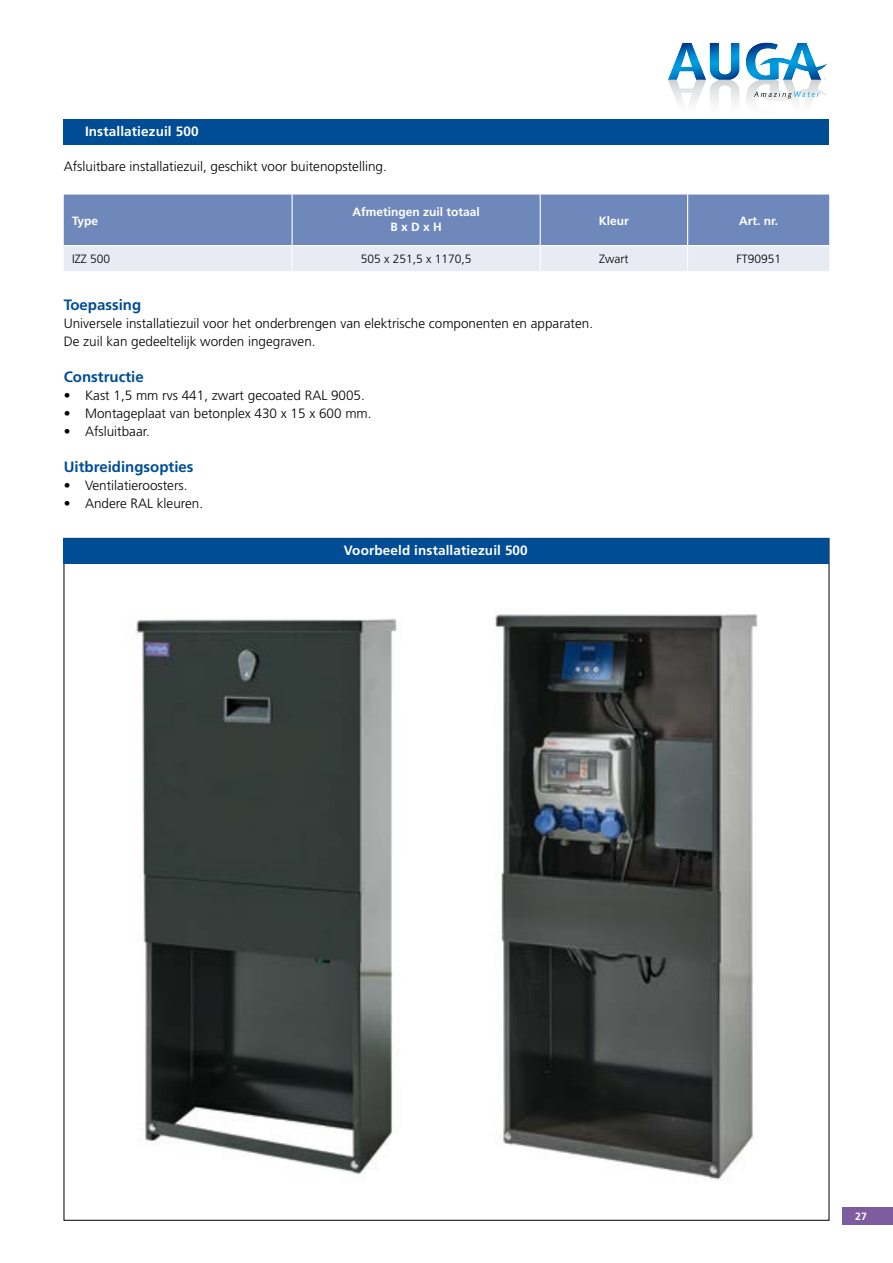
<style>
.page{position:relative;width:893px;height:1263px;background:#fff}
.page>*{position:absolute;margin:0;border:0;box-sizing:border-box;transform-origin:0 0}
.t1{font:700 15px "Frutiger LT Std";color:#004d95}
.t2{font:300 13.5px/18px "Frutiger LT Std";color:#000}
.t3{font:700 13.5px "Frutiger LT Std";letter-spacing:.01em;color:#fff}
.t4{font:700 12px/14.4px "Frutiger LT Std";color:#fff;text-align:center}
.t5{font:300 12px "Frutiger LT Std";color:#000}
.t6{font:700 10.5px "Frutiger LT Std";color:#fff}
</style>
<div class="page">
<div style="left:842px;top:1208px;width:51px;height:17px;background:#7d5d9f"></div>
<svg style="left:668px;top:43px;width:72px;height:60px"></svg>
<svg style="left:746px;top:43px;width:82px;height:60px"></svg>
<div style="left:64px;top:119px;width:765px;height:26px;background:#004d95"></div>
<div style="left:64px;top:538px;width:765px;height:26px;background:#004d95"></div>
<svg style="left:64px;top:195px;width:765px;height:76px;background:#97a9ce"></svg>
<hr style="left:64px;top:245px;width:228px;height:1px;background:#fff">
<hr style="left:292px;top:245px;width:248px;height:1px;background:#fff">
<hr style="left:540px;top:245px;width:148px;height:1px;background:#fff">
<hr style="left:688px;top:245px;width:141px;height:1px;background:#fff">
<img style="left:135px;top:618px;width:262px;height:561px">
<img style="left:495px;top:614px;width:263px;height:567px">
<p class="t3" style="left:85px;top:126px;width:115px">Installatiezuil 500</p>
<p class="t2" style="left:64px;top:158px;width:325px">Afsluitbare installatiezuil, geschikt voor buitenopstelling.</p>
<p class="t4" style="left:72px;top:214px;width:28px">Type</p>
<p class="t4" style="left:352px;top:206px;width:129px">Afmetingen zuil totaal<br>B x D x H</p>
<p class="t4" style="left:599px;top:214px;width:32px">Kleur</p>
<p class="t4" style="left:739px;top:214px;width:40px">Art. nr.</p>
<p class="t5" style="left:72px;top:254px;width:40px">IZZ 500</p>
<p class="t5" style="left:361px;top:254px;width:112px">505 x 251,5 x 1170,5</p>
<p class="t5" style="left:599px;top:254px;width:31px">Zwart</p>
<p class="t5" style="left:736px;top:254px;width:46px">FT90951</p>
<p class="t1" style="left:64px;top:299px;width:79px">Toepassing</p>
<p class="t2" style="left:64px;top:315px;width:531px">Universele installatiezuil voor het onderbrengen van elektrische componenten en apparaten.<br>De zuil kan gedeeltelijk worden ingegraven.</p>
<p class="t1" style="left:64px;top:371px;width:81px">Constructie</p>
<p class="t2" style="left:64px;top:387px;width:303px">• Kast 1,5 mm rvs 441, zwart gecoated RAL 9005.</p>
<p class="t2" style="left:64px;top:405px;width:309px">• Montageplaat van betonplex 430 x 15 x 600 mm.</p>
<p class="t2" style="left:64px;top:423px;width:88px">• Afsluitbaar.</p>
<p class="t1" style="left:64px;top:461px;width:131px">Uitbreidingsopties</p>
<p class="t2" style="left:64px;top:477px;width:125px">• Ventilatieroosters.</p>
<p class="t2" style="left:64px;top:495px;width:141px">• Andere RAL kleuren.</p>
<p class="t3" style="left:344px;top:545px;width:185px">Voorbeeld installatiezuil 500</p>
<p class="t6" style="left:855px;top:1212px;width:13px">27</p>
</div>
